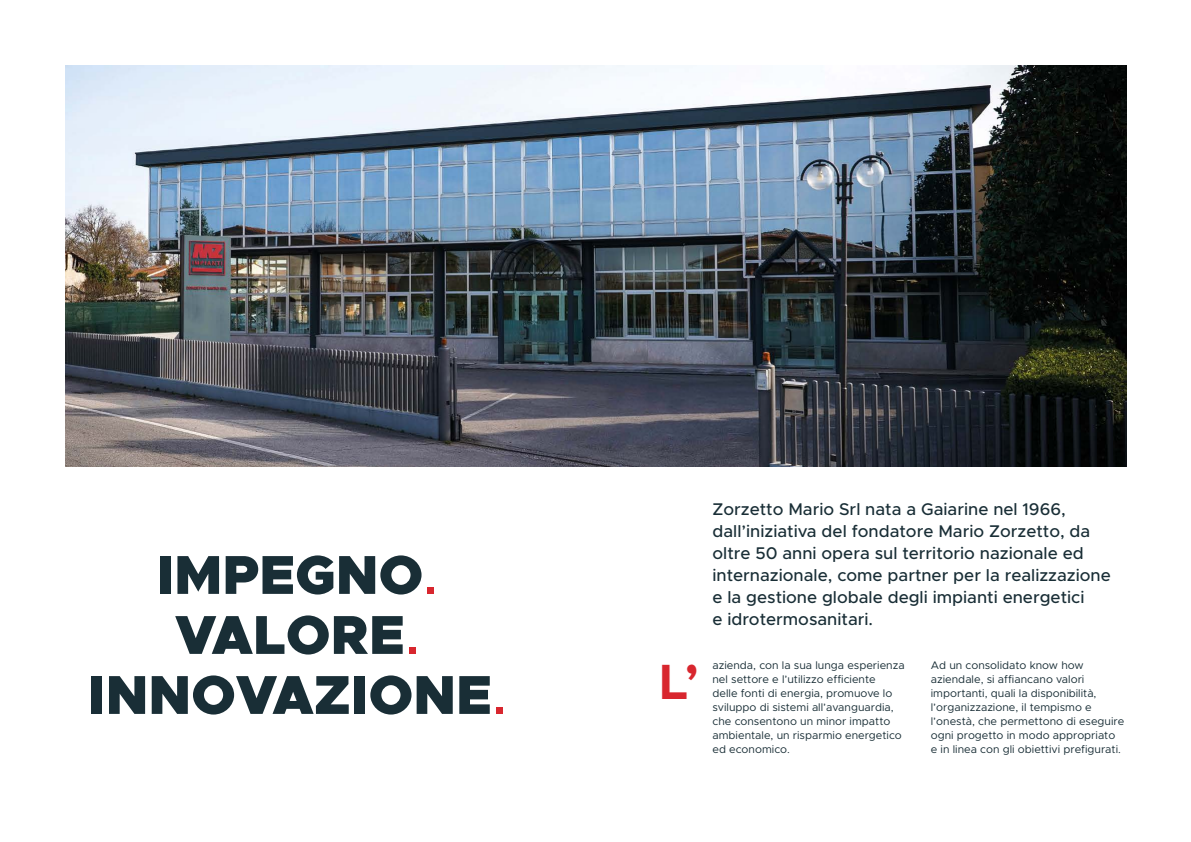
<style>
.page{position:relative;width:1191px;height:842px;background:#fff}
.page>*{position:absolute;margin:0;border:0;box-sizing:border-box;transform-origin:0 0}
.t1{font:900 55px/60px "Metropolis";color:#192e36;text-align:center}
.t2{font:700 49.7px "Metropolis";color:#d8262e}
.t3{font:500 17px/22px "Metropolis";color:#192e36}
.t4{font:11px/14px "Metropolis";color:#192e36}
.s1{font-family:"Helvetica Neue";font-weight:400;color:#d8262e}
</style>
<div class="page">
<img style="left:65px;top:65px;width:1061px;height:401px">
<h1 class="t1" style="left:88px;top:545px;width:420px">IMPEGNO<span class="s1">.<br></span>VALORE<span class="s1">.<br></span>INNOVAZIONE<span class="s1">.</span></h1>
<h2 class="t2" style="left:659px;top:650px;width:41px">L’</h2>
<p class="t3" style="left:712px;top:498px;width:400px">Zorzetto Mario Srl nata a Gaiarine nel 1966, dall’iniziativa del fondatore Mario Zorzetto, da oltre 50 anni opera sul territorio nazionale ed internazionale, come partner per la realizzazione e la gestione globale degli impianti energetici<br>e idrotermosanitari.</p>
<p class="t4" style="left:712px;top:658px;width:194px">azienda, con la sua lunga esperienza nel settore e l’utilizzo efficiente<br>delle fonti di energia, promuove lo sviluppo di sistemi all’avanguardia, che consentono un minor impatto ambientale, un risparmio energetico ed economico.</p>
<p class="t4" style="left:930px;top:658px;width:195px">Ad un consolidato know how aziendale, si affiancano valori importanti, quali la disponibilità, l’organizzazione, il tempismo e l’onestà, che permettono di eseguire ogni progetto in modo appropriato e in linea con gli obiettivi prefigurati.</p>
</div>
